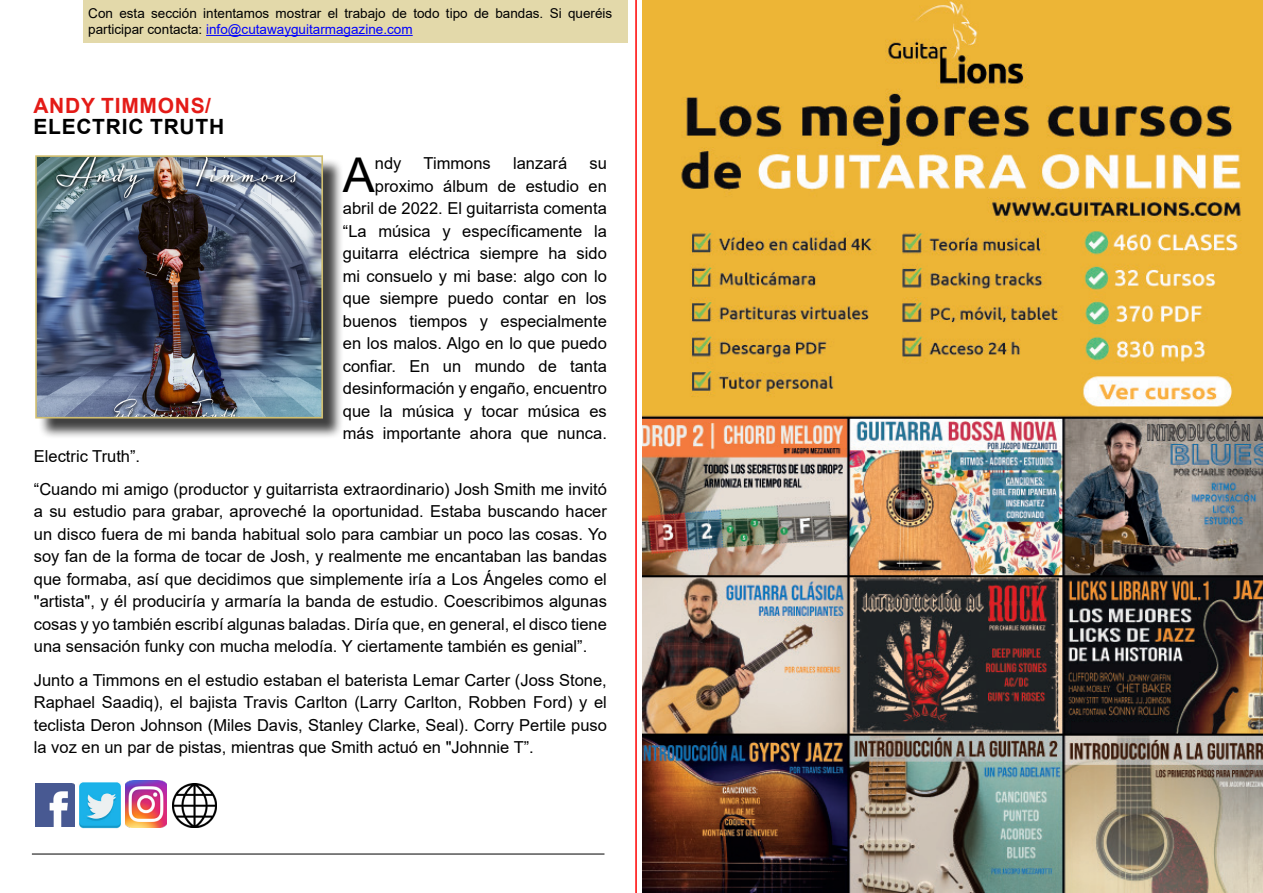
<style>
.page{position:relative;width:1263px;height:893px;background:#fff}
.page>*{position:absolute;margin:0;border:0;box-sizing:border-box;transform-origin:0 0}
.Titulares_pequeños{font:48px "Arial";color:#000}
.Titulares_pequeños-2{font:700 21px "Arial";letter-spacing:.035em;color:#000}
.Titulares_pequeños-3{font:700 21px "Arial";letter-spacing:.035em;color:#e41b17}
.Titulares_pequeños-4{font:16.5px/22.5px "Arial";color:#000;text-align:justify}
.t1{font:13.5px/16.2px "Arial";color:#000}
.s1{color:#00f}
</style>
<div class="page">
<hr style="left:32px;top:854px;width:572px;height:1px;background:#000">
<div style="left:83px;top:0;width:544px;height:43px;background:#e3d9aa"></div>
<hr style="left:206px;top:35px;width:207px;height:1px;background:#00f">
<div style="left:38px;top:158px;width:306px;height:282px;background:#000;opacity:.75"></div>
<img style="left:38px;top:158px;width:282px;height:258px">
<div style="left:35px;top:155px;width:288px;height:264px;border:2px solid #d1bf70"></div>
<img style="left:172px;top:783px;width:45px;height:45px">
<img style="left:35px;top:783px;width:40px;height:44px">
<img style="left:126px;top:781px;width:40px;height:46px">
<img style="left:79px;top:782px;width:42px;height:47px">
<hr style="left:635px;top:0;width:2px;height:893px;background:#f00">
<img style="left:642px;top:0;width:621px;height:892px">
<p class="t1" style="left:88px;top:5px;width:525px">Con esta sección intentamos mostrar el trabajo de todo tipo de bandas. Si queréis participar contacta: <span class="s1">info@cutawayguitarmagazine.com</span></p>
<p class="Titulares_pequeños-3" style="left:33px;top:91px;width:179px">ANDY TIMMONS/</p>
<p class="Titulares_pequeños-2" style="left:33px;top:112px;width:192px">ELECTRIC TRUTH</p>
<p class="Titulares_pequeños" style="left:343px;top:142px;width:33px">A</p>
<p class="Titulares_pequeños-4" style="left:375px;top:152px;width:28px">ndy</p>
<p class="Titulares_pequeños-4" style="left:423px;top:152px;width:69px">Timmons</p>
<p class="Titulares_pequeños-4" style="left:513px;top:152px;width:56px">lanzará</p>
<p class="Titulares_pequeños-4" style="left:343px;top:152px;width:266px;text-align:right">su<br>proximo álbum de estudio en abril de 2022. El guitarrista comenta “La música y específicamente la guitarra eléctrica siempre ha sido mi consuelo y mi base: algo con lo que siempre puedo contar en los buenos tiempos y especialmente en los malos. Algo en lo que puedo confiar. En un mundo de tanta desinformación y engaño, encuentro que la música y tocar música es más importante ahora que nunca.</p>
<p class="Titulares_pequeños-4" style="left:34px;top:445px;width:108px">Electric Truth”.</p>
<p class="Titulares_pequeños-4" style="left:34px;top:478px;width:575px">“Cuando mi amigo (productor y guitarrista extraordinario) Josh Smith me invitó a su estudio para grabar, aproveché la oportunidad. Estaba buscando hacer un disco fuera de mi banda habitual solo para cambiar un poco las cosas. Yo soy fan de la forma de tocar de Josh, y realmente me encantaban las bandas que formaba, así que decidimos que simplemente iría a Los Ángeles como el "artista", y él produciría y armaría la banda de estudio. Coescribimos algunas cosas y yo también escribí algunas baladas. Diría que, en general, el disco tiene una sensación funky con mucha melodía. Y ciertamente también es genial”.</p>
<p class="Titulares_pequeños-4" style="left:34px;top:668px;width:575px">Junto a Timmons en el estudio estaban el baterista Lemar Carter (Joss Stone, Raphael Saadiq), el bajista Travis Carlton (Larry Carlton, Robben Ford) y el teclista Deron Johnson (Miles Davis, Stanley Clarke, Seal). Corry Pertile puso la voz en un par de pistas, mientras que Smith actuó en "Johnnie T”.</p>
</div>
